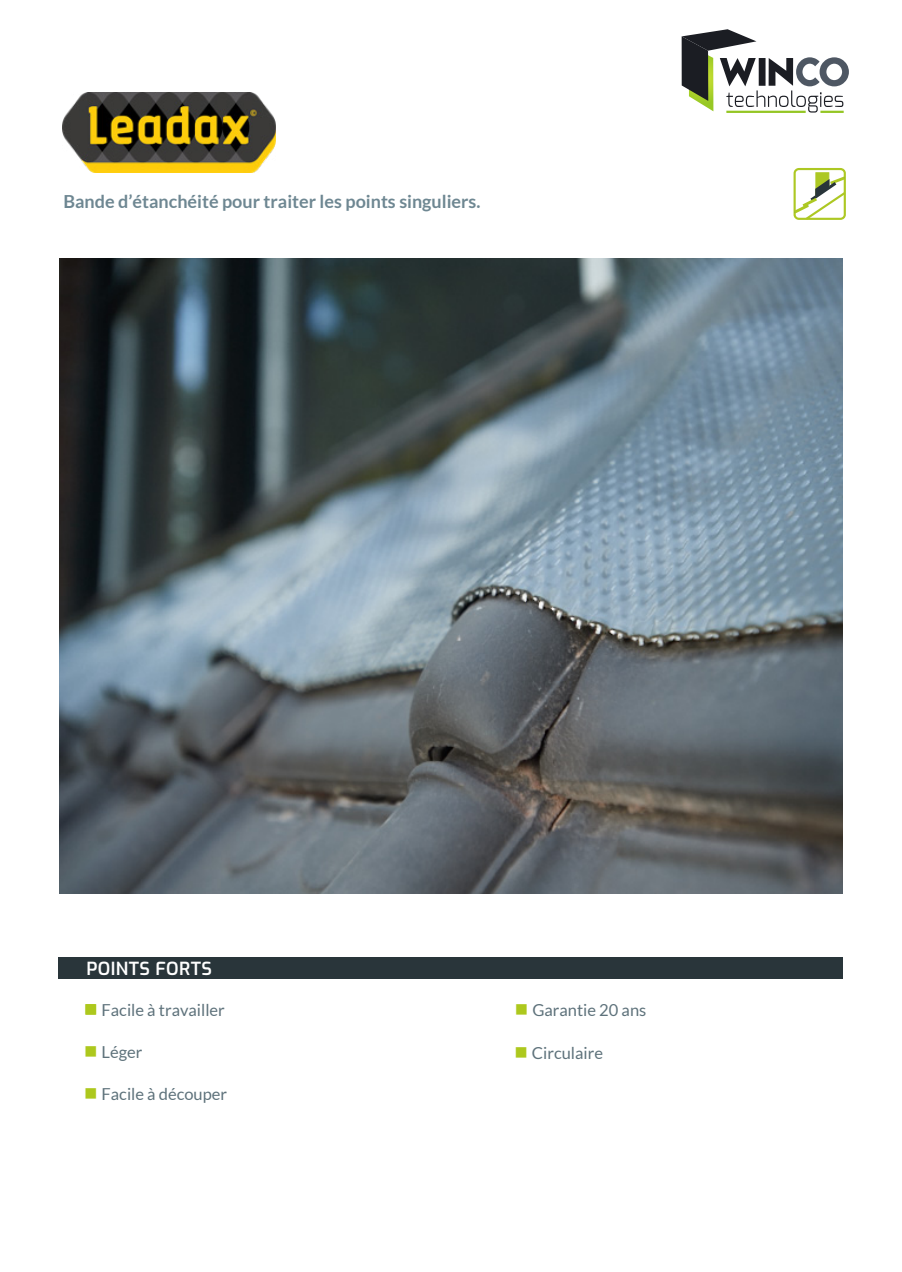
<style>
.page{position:relative;width:902px;height:1272px;background:#fff}
.page>*{position:absolute;margin:0;border:0;box-sizing:border-box;transform-origin:0 0}
.t1{font:700 18px "Lato";color:#6e8792}
.t2{font:100 18px "Exo";letter-spacing:.02em;color:#fff}
.t3{font:16.5px "Lato";color:#5e727b}
</style>
<div class="page">
<div style="left:59px;top:957px;width:784px;height:21px;background:#29353a"></div>
<img style="left:59px;top:258px;width:783px;height:635px">
<img style="left:62px;top:93px;width:213px;height:80px">
<div style="left:793px;top:168px;width:52px;height:52px;border:2px solid #adc823;border-radius:4px"></div>
<svg style="left:793px;top:172px;width:52px;height:48px"></svg>
<svg style="left:681px;top:29px;width:167px;height:84px"></svg>
<hr style="left:726px;top:111px;width:79px;height:2px;background:#94c624">
<hr style="left:820px;top:111px;width:23px;height:2px;background:#94c624">
<p class="t1" style="left:63px;top:190px;width:418px">Bande d’étanchéité pour traiter les points singuliers.</p>
<p class="t2" style="left:86px;top:956px;width:127px">POINTS FORTS</p>
<p class="t3" style="left:102px;top:999px;width:125px">Facile à travailler</p>
<p class="t3" style="left:102px;top:1041px;width:42px">Léger</p>
<p class="t3" style="left:102px;top:1083px;width:127px">Facile à découper</p>
<p class="t3" style="left:532px;top:999px;width:115px">Garantie 20 ans</p>
<p class="t3" style="left:532px;top:1043px;width:73px">Circulaire</p>
</div>
